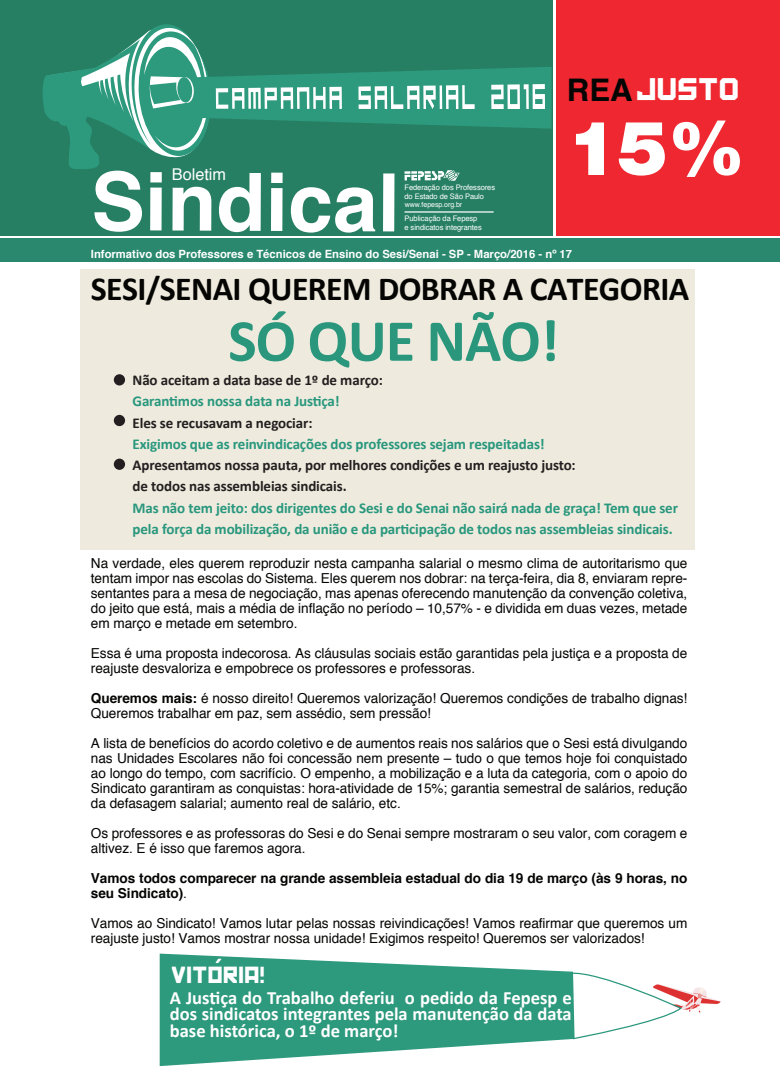
<style>
.page{position:relative;width:780px;height:1088px;background:#fff}
.page>*{position:absolute;margin:0;border:0;box-sizing:border-box;transform-origin:0 0}
.t1{font:700 80.5px "Helvetica";letter-spacing:-.005em;color:#fff}
.t2{font:900 75.38px "Helvetica Neue LT Std";color:#fff}
.t3{font:700 60px "Calibri";letter-spacing:-.02em;color:#2a977d}
.t4{font:700 33.75px "Calibri";letter-spacing:-.02em;color:#050504}
.t5{font:29.75px "Back In The USSRDL";color:#fff}
.t6{font:700 28.12px "Calibri";color:#fff}
.t7{font:22.25px "Kremlin";color:#fff}
.t8{font:700 18.75px/16.4px "Calibri";color:#fff;text-align:justify}
.t9{font:16.25px "Helvetica";letter-spacing:-.005em;color:#fff}
.t10{font:700 15px/21.2px "Calibri";letter-spacing:-.01em;color:#28977d}
.t11{font:700 15px/21.2px "Calibri";letter-spacing:-.01em;color:#231f20}
.t12{font:13.75px/15px "Helvetica";letter-spacing:-.005em;color:#040503}
.t13{font:700 13.75px/15px "Helvetica";letter-spacing:-.005em;color:#040503}
.t14{font:700 11.38px "Helvetica";color:#fff}
.t15{font:7.62px/9.1px "Helvetica";letter-spacing:-.01em;color:#fff}
.t16{font:7.12px "Helvetica";color:#fff}
.s1{font-family:"Helvetica";font-weight:700;font-size:31.12px;color:#050504}
.s2{font-weight:700}
.s3{font-weight:400}
</style>
<div class="page">
<div style="left:0;top:239px;width:779px;height:23px;background:#29886d"></div>
<div style="left:80px;top:270px;width:614px;height:280px;background:#eeebde"></div>
<div style="left:0;top:0;width:552px;height:236px;background:#267f62"></div>
<div style="left:555px;top:1px;width:224px;height:235px;background:#ee2730"></div>
<svg style="left:160px;top:953px;width:408px;height:113px;fill:#2d997d"></svg>
<hr style="left:404px;top:211px;width:89px;height:2px;background:#fff">
<svg style="left:43px;top:24px;width:508px;height:157px"></svg>
<div style="left:114px;top:374px;width:11px;height:11px;background:#231f20;border-radius:50%"></div>
<div style="left:114px;top:415px;width:11px;height:11px;background:#231f20;border-radius:50%"></div>
<div style="left:114px;top:459px;width:11px;height:11px;background:#231f20;border-radius:50%"></div>
<svg style="left:568px;top:971px;width:153px;height:69px"></svg>
<p class="t9" style="left:172px;top:162px;width:56px">Boletim</p>
<h1 class="t1" style="left:91px;top:137px;width:311px">Sindical</h1>
<p class="t15" style="left:404px;top:183px;width:92px">Federação dos Professores do Estado de São Paulo</p>
<p class="t16" style="left:404px;top:199px;width:59px">www.fepesp.org.br</p>
<p class="t15" style="left:404px;top:213px;width:79px">Publicação da Fepesp e sindicatos integrantes</p>
<h3 class="t5" style="left:567px;top:73px;width:175px"><span class="s1">REA</span>JUSTO</h3>
<h2 class="t2" style="left:567px;top:103px;width:179px">15%</h2>
<p class="t14" style="left:91px;top:245px;width:482px">Informativo dos Professores e Técnicos de Ensino do Sesi/Senai - SP - Março/2016 - nº 17</p>
<h3 class="t4" style="left:91px;top:265px;width:600px">SESI/SENAI QUEREM DOBRAR A CATEGORIA</h3>
<h3 class="t3" style="left:228px;top:298px;width:332px">SÓ QUE NÃO!</h3>
<p class="t11" style="left:132px;top:369px;width:252px">Não aceitam a data base de 1º de março:</p>
<p class="t10" style="left:132px;top:390px;width:209px">Garantimos nossa data na Justiça!</p>
<p class="t11" style="left:132px;top:411px;width:181px">Eles se recusavam a negociar:</p>
<p class="t10" style="left:132px;top:433px;width:413px">Exigimos que as reinvindicações dos professores sejam respeitadas!</p>
<p class="t11" style="left:132px;top:454px;width:444px">Apresentamos nossa pauta, por melhores condições e um reajusto justo: de todos nas assembleias sindicais.</p>
<p class="t10" style="left:132px;top:496px;width:547px">Mas não tem jeito: dos dirigentes do Sesi e do Senai não sairá nada de graça! Tem que ser pela força da mobilização, da união e da participação de todos nas assembleias sindicais.</p>
<p class="t12" style="left:91px;top:555px;width:598px;text-align:justify">Na verdade, eles querem reproduzir nesta campanha salarial o mesmo clima de autoritarismo que tentam impor nas escolas do Sistema. Eles querem nos dobrar: na terça-feira, dia 8, enviaram repre&shy;sentantes para a mesa de negociação, mas apenas oferecendo manutenção da convenção coletiva, do jeito que está, mais a média de inflação no período – 10,57% - e dividida em duas vezes, metade em março e metade em setembro.</p>
<p class="t12" style="left:91px;top:645px;width:598px">Essa é uma proposta indecorosa. As cláusulas sociais estão garantidas pela justiça e a proposta de reajuste desvaloriza e empobrece os professores e professoras.</p>
<p class="t12" style="left:91px;top:690px;width:598px"><span class="s2">Queremos mais:</span> é nosso direito! Queremos valorização! Queremos condições de trabalho dignas!<br>Queremos trabalhar em paz, sem assédio, sem pressão!</p>
<p class="t12" style="left:91px;top:736px;width:598px;text-align:justify">A lista de benefícios do acordo coletivo e de aumentos reais nos salários que o Sesi está divulgando nas Unidades Escolares não foi concessão nem presente – tudo o que temos hoje foi conquistado ao longo do tempo, com sacrifício. O empenho, a mobilização e a luta da categoria, com o apoio do Sindicato garantiram as conquistas: hora-atividade de 15%; garantia semestral de salários, redução da defasagem salarial; aumento real de salário, etc.</p>
<p class="t12" style="left:91px;top:826px;width:598px">Os professores e as professoras do Sesi e do Senai sempre mostraram o seu valor, com coragem e altivez. E é isso que faremos agora.</p>
<p class="t13" style="left:91px;top:870px;width:598px">Vamos todos comparecer na grande assembleia estadual do dia 19 de março (às 9 horas, no seu Sindicato)<span class="s3">.</span></p>
<p class="t12" style="left:91px;top:916px;width:598px">Vamos ao Sindicato! Vamos lutar pelas nossas reivindicações! Vamos reafirmar que queremos um reajuste justo! Vamos mostrar nossa unidade! Exigimos respeito! Queremos ser valorizados!</p>
<h3 class="t6" style="left:214px;top:948px;width:10px">´</h3>
<h3 class="t7" style="left:172px;top:966px;width:96px">VITORIA!</h3>
<h3 class="t8" style="left:170px;top:989px;width:403px">A Justiça do Trabalho deferiu o pedido da Fepesp e dos sindicatos integrantes pela manutenção da data base histórica, o 1º de março!</h3>
</div>
